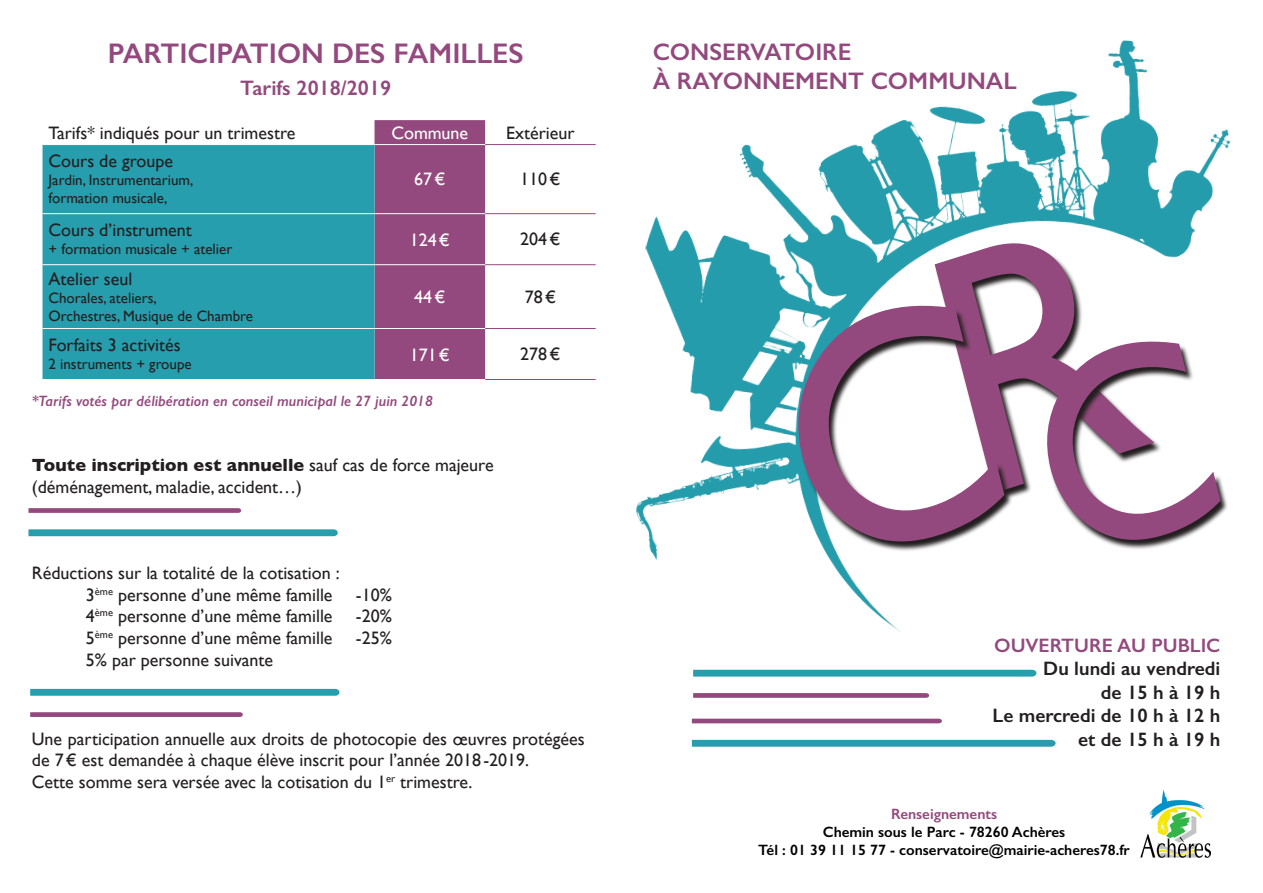
<style>
.page{position:relative;width:1263px;height:893px;background:#fff}
.page>*{position:absolute;margin:0;border:0;box-sizing:border-box;transform-origin:0 0}
.t1{font:600 28.5px "Gill Sans";color:#93497d}
.t2{font:600 24px/28.8px "Gill Sans";color:#93497d}
.t3{font:600 21px "Gill Sans";color:#93497d}
.t4{font:600 19.5px/23.4px "Gill Sans";color:#231f20;text-align:right}
.t5{font:600 19.5px "Gill Sans";color:#93497d}
.t6{font:18px/21.6px "Gill Sans";color:#231f20}
.t7{font:18px "Gill Sans";color:#fff}
.t8{font:15px/18px "Gill Sans";color:#231f20}
.t9{font:600 15px/18px "Gill Sans";color:#000;text-align:center}
.t10{font:italic 600 15px "Gill Sans";color:#93497d}
.t11{font:600 15px "Gill Sans";color:#93497d}
.s1{font-weight:700}
</style>
<div class="page">
<img style="left:636px;top:40px;width:595px;height:635px">
<svg style="left:693px;top:670px;width:343px;height:7px;background:#32a3b1"></svg>
<svg style="left:693px;top:693px;width:236px;height:5px"></svg>
<div style="left:1047px;top:343px;width:182px;height:207px;background:#fff"></div>
<img style="left:1141px;top:789px;width:70px;height:68px">
<div style="left:374px;top:120px;width:111px;height:259px;background:#93497d"></div>
<div style="left:43px;top:145px;width:331px;height:234px;background:#269ead"></div>
<hr style="left:43px;top:213px;width:331px;height:1px;background:#fff">
<hr style="left:43px;top:264px;width:331px;height:1px;background:#fff">
<hr style="left:43px;top:328px;width:331px;height:1px;background:#fff">
<hr style="left:485px;top:144px;width:111px;height:1px;background:#93497d">
<hr style="left:485px;top:213px;width:111px;height:1px;background:#93497d">
<hr style="left:485px;top:264px;width:111px;height:1px;background:#93497d">
<hr style="left:485px;top:328px;width:111px;height:1px;background:#93497d">
<hr style="left:485px;top:379px;width:111px;height:1px;background:#93497d">
<hr style="left:374px;top:144px;width:111px;height:1px;background:#fff">
<hr style="left:374px;top:213px;width:111px;height:1px;background:#fff">
<hr style="left:374px;top:264px;width:111px;height:1px;background:#fff">
<hr style="left:374px;top:328px;width:111px;height:1px;background:#fff">
<svg style="left:30px;top:689px;width:309px;height:7px;background:#2ea1b0"></svg>
<svg style="left:30px;top:712px;width:213px;height:5px"></svg>
<svg style="left:28px;top:529px;width:310px;height:7px;background:#32a3b1"></svg>
<svg style="left:28px;top:508px;width:213px;height:5px"></svg>
<svg style="left:692px;top:740px;width:363px;height:7px;background:#2fa2b0"></svg>
<svg style="left:692px;top:719px;width:250px;height:4px"></svg>
<svg style="left:774px;top:290px;width:235px;height:278px"></svg>
<svg style="left:935px;top:214px;width:219px;height:279px"></svg>
<svg style="left:1027px;top:328px;width:197px;height:234px"></svg>
<h1 class="t1" style="left:108px;top:36px;width:417px">PARTICIPATION DES FAMILLES</h1>
<p class="t3" style="left:240px;top:75px;width:152px">Tarifs 2018/2019</p>
<p class="t6" style="left:49px;top:122px;width:248px">Tarifs* indiqués pour un trimestre</p>
<p class="t7" style="left:391px;top:122px;width:78px">Commune</p>
<p class="t6" style="left:506px;top:122px;width:70px">Extérieur</p>
<p class="t6" style="left:49px;top:150px;width:126px">Cours de groupe</p>
<p class="t8" style="left:49px;top:171px;width:146px">Jardin, Instrumentarium, formation musicale,</p>
<p class="t7" style="left:414px;top:169px;width:33px">67€</p>
<p class="t6" style="left:520px;top:168px;width:42px">110€</p>
<p class="t6" style="left:49px;top:219px;width:145px">Cours d’instrument</p>
<p class="t8" style="left:49px;top:240px;width:185px">+ formation musicale + atelier</p>
<p class="t7" style="left:410px;top:229px;width:42px">124€</p>
<p class="t6" style="left:520px;top:228px;width:42px">204€</p>
<p class="t6" style="left:49px;top:268px;width:85px">Atelier seul</p>
<p class="t8" style="left:49px;top:289px;width:206px">Chorales, ateliers,<br>Orchestres, Musique de Chambre</p>
<p class="t7" style="left:414px;top:287px;width:33px">44€</p>
<p class="t6" style="left:525px;top:286px;width:33px">78€</p>
<p class="t6" style="left:49px;top:334px;width:134px">Forfaits 3 activités</p>
<p class="t8" style="left:49px;top:355px;width:145px">2 instruments + groupe</p>
<p class="t7" style="left:410px;top:344px;width:42px">171€</p>
<p class="t6" style="left:520px;top:343px;width:42px">278€</p>
<p class="t10" style="left:32px;top:392px;width:403px">*Tarifs votés par délibération en conseil municipal le 27 juin 2018</p>
<p class="t6" style="left:32px;top:454px;width:463px"><span class="s1">Toute inscription est annuelle</span> sauf cas de force majeure (déménagement, maladie, accident…)</p>
<p class="t6" style="left:86px;top:562px;width:255px;text-indent:-54px">Réductions sur la totalité de la cotisation :<br>3<sup>ème</sup> personne d’une même famille</p>
<p class="t6" style="left:356px;top:584px;width:37px">-10%</p>
<p class="t6" style="left:86px;top:605px;width:248px">4<sup>ème</sup> personne d’une même famille</p>
<p class="t6" style="left:356px;top:605px;width:37px">-20%</p>
<p class="t6" style="left:86px;top:627px;width:248px">5<sup>ème</sup> personne d’une même famille</p>
<p class="t6" style="left:356px;top:627px;width:37px">-25%</p>
<p class="t6" style="left:86px;top:648px;width:189px">5% par personne suivante</p>
<p class="t6" style="left:32px;top:728px;width:554px">Une participation annuelle aux droits de photocopie des œuvres protégées de 7€ est demandée à chaque élève inscrit pour l’année 2018-2019.<br>Cette somme sera versée avec la cotisation du 1<sup>er</sup> trimestre.</p>
<h2 class="t2" style="left:653px;top:37px;width:365px">CONSERVATOIRE<br>À RAYONNEMENT COMMUNAL</h2>
<p class="t5" style="left:994px;top:634px;width:228px">OUVERTURE AU PUBLIC</p>
<p class="t4" style="left:992px;top:657px;width:229px">Du lundi au vendredi<br>de 15 h à 19 h<br>Le mercredi de 10 h à 12 h et de 15 h à 19 h</p>
<p class="t11" style="left:891px;top:805px;width:108px">Renseignements</p>
<p class="t9" style="left:758px;top:823px;width:373px">Chemin sous le Parc - 78260 Achères<br>Tél : 01 39 11 15 77 - conservatoire@mairie-acheres78.fr</p>
</div>
